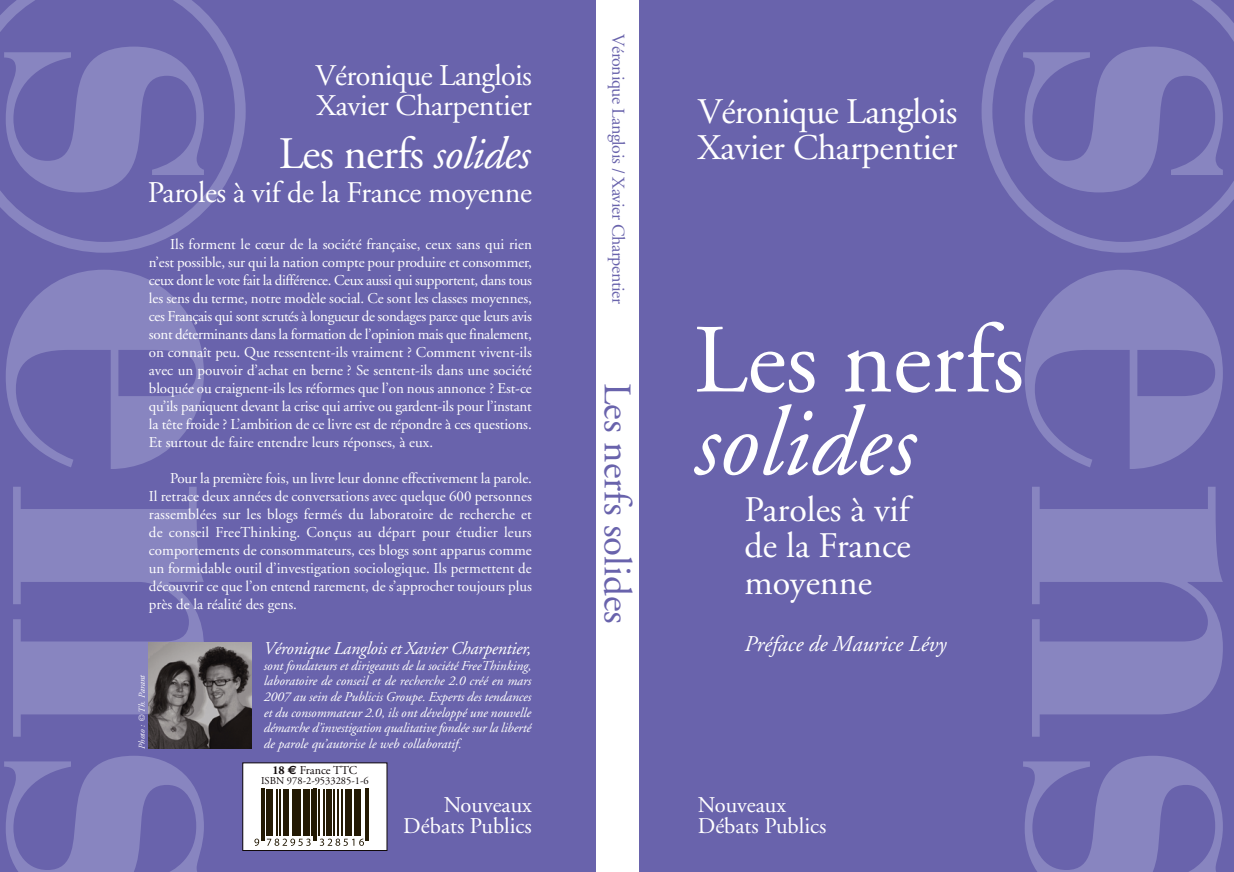
<style>
.page{position:relative;width:1234px;height:872px;background:#fff}
.page>*{position:absolute;margin:0;border:0;box-sizing:border-box;transform-origin:0 0}
.t1{font:97.5px "Adobe Garamond";color:#fff}
.t2{font:italic 97.5px "Adobe Garamond";color:#fff}
.t3{font:45px "Adobe Garamond";letter-spacing:-.02em;color:#fff}
.t4{font:39px "Adobe Garamond";color:#6963ac}
.t5{font:36px/36px "Adobe Garamond";letter-spacing:-.01em;color:#fff}
.t6{font:30px/30px "Adobe Garamond";letter-spacing:-.015em;color:#fff}
.t7{font:22.5px/21px "Adobe Garamond";color:#fff}
.t8{font:italic 22.5px "Adobe Garamond";color:#fff}
.t9{font:italic 18px "Adobe Garamond";letter-spacing:-.015em;color:#fff}
.t10{font:18px "Adobe Garamond";letter-spacing:-.02em;color:#6963ac}
.t11{font:15px/18px "Adobe Garamond";color:#fff;text-align:justify}
.t12{font:italic 13.5px/15.6px "Adobe Garamond";letter-spacing:-.015em;color:#fff;text-align:justify}
.t13{font:12px "Adobe Garamond";color:#110a0b}
.t14{font:10.5px "Adobe Garamond";color:#110a0b}
.t15{font:italic 9px "Adobe Garamond";letter-spacing:.01em;color:#fff}
.s1{font-style:italic}
.s2{font-weight:700}
.s3{font-family:"Euro Sans";font-weight:700}
</style>
<div class="page">
<div style="left:0;top:0;width:595px;height:872px;background:#6963ac"></div>
<div style="left:638px;top:0;width:595px;height:872px;background:#6963ac"></div>
<svg style="left:1025px;top:270px;width:197px;height:199px"></svg>
<svg style="left:1032px;top:487px;width:190px;height:249px;fill:#8885c0"></svg>
<svg style="left:1023px;top:756px;width:199px;height:116px"></svg>
<svg style="left:981px;top:0;width:252px;height:253px"></svg>
<svg style="left:6px;top:270px;width:198px;height:199px"></svg>
<svg style="left:13px;top:487px;width:191px;height:249px;fill:#8885c0"></svg>
<svg style="left:4px;top:756px;width:200px;height:116px"></svg>
<svg style="left:0;top:0;width:246px;height:253px"></svg>
<div style="left:243px;top:763px;width:143px;height:87px;background:#fff"></div>
<img style="left:149px;top:642px;width:102px;height:106px">
<svg style="left:254px;top:838px;width:5px;height:8px"></svg>
<hr style="left:261px;top:788px;width:2px;height:53px;background:#241a04">
<hr style="left:264px;top:788px;width:1px;height:53px;background:#241a04">
<hr style="left:266px;top:788px;width:3px;height:47px;background:#241a04">
<hr style="left:270px;top:788px;width:3px;height:47px;background:#241a04">
<hr style="left:276px;top:788px;width:1px;height:47px;background:#241a04">
<hr style="left:280px;top:788px;width:1px;height:47px;background:#241a04">
<hr style="left:283px;top:788px;width:2px;height:47px;background:#241a04">
<hr style="left:286px;top:788px;width:3px;height:47px;background:#241a04">
<hr style="left:292px;top:788px;width:1px;height:47px;background:#241a04">
<hr style="left:294px;top:788px;width:2px;height:47px;background:#241a04">
<hr style="left:298px;top:788px;width:3px;height:47px;background:#241a04">
<hr style="left:303px;top:788px;width:1px;height:47px;background:#241a04">
<svg style="left:267px;top:838px;width:43px;height:8px"></svg>
<div style="left:305px;top:788px;width:5px;height:47px;background:#241a04"></div>
<hr style="left:311px;top:788px;width:1px;height:47px;background:#241a04">
<hr style="left:313px;top:788px;width:1px;height:53px;background:#241a04">
<hr style="left:316px;top:788px;width:1px;height:53px;background:#241a04">
<hr style="left:318px;top:788px;width:1px;height:47px;background:#241a04">
<hr style="left:323px;top:788px;width:2px;height:47px;background:#241a04">
<hr style="left:326px;top:788px;width:2px;height:47px;background:#241a04">
<hr style="left:329px;top:788px;width:2px;height:47px;background:#241a04">
<hr style="left:334px;top:788px;width:1px;height:47px;background:#241a04">
<hr style="left:337px;top:788px;width:1px;height:47px;background:#241a04">
<hr style="left:342px;top:788px;width:1px;height:47px;background:#241a04">
<hr style="left:345px;top:788px;width:3px;height:47px;background:#241a04">
<hr style="left:349px;top:788px;width:3px;height:47px;background:#241a04">
<hr style="left:354px;top:788px;width:2px;height:47px;background:#241a04">
<svg style="left:320px;top:838px;width:44px;height:8px"></svg>
<hr style="left:357px;top:788px;width:1px;height:47px;background:#241a04">
<hr style="left:360px;top:788px;width:1px;height:47px;background:#241a04">
<hr style="left:365px;top:788px;width:1px;height:53px;background:#241a04">
<hr style="left:367px;top:788px;width:2px;height:53px;background:#241a04">
<h3 class="t6" style="left:315px;top:64px;width:218px">Véronique Langlois<br>Xavier Charpentier</h3>
<h2 class="t3" style="left:278px;top:135px;width:253px">Les nerfs <span class="s1">solides</span></h2>
<h3 class="t6" style="left:148px;top:181px;width:385px">Paroles à vif de la France moyenne</h3>
<p class="t11" style="left:149px;top:237px;width:384px;text-indent:21px">Ils forment le cœur de la société française, ceux sans qui rien n’est possible, sur qui la nation compte pour produire et consommer, ceux dont le vote fait la différence. Ceux aussi qui supportent, dans tous les sens du terme, notre modèle social. Ce sont les classes moyennes, ces Français qui sont scrutés à longueur de sondages parce que leurs avis sont déterminants dans la formation de l’opinion mais que finalement, on connaît peu. Que ressentent-ils vraiment ? Comment vivent-ils avec un pouvoir d’achat en berne ? Se sentent-ils dans une société bloquée ou craignent-ils les réformes que l’on nous annonce ? Est-ce qu’ils paniquent devant la crise qui arrive ou gardent-ils pour l’instant la tête froide ? L’ambition de ce livre est de répondre à ces questions.<br>Et surtout de faire entendre leurs réponses, à eux.</p>
<p class="t11" style="left:149px;top:471px;width:384px;text-indent:21px">Pour la première fois, un livre leur donne effectivement la parole.<br>Il retrace deux années de conversations avec quelque 600 personnes rassemblées sur les blogs fermés du laboratoire de recherche et de conseil FreeThinking. Conçus au départ pour étudier leurs comportements de consommateurs, ces blogs sont apparus comme un formidable outil d’investigation sociologique. Ils permettent de découvrir ce que l’on entend rarement, de s’approcher toujours plus près de la réalité des gens.</p>
<p class="t9" style="left:264px;top:641px;width:269px">Véronique Langlois et Xavier Charpentier,</p>
<p class="t12" style="left:264px;top:659px;width:269px">sont fondateurs et dirigeants de la société FreeThinking, laboratoire de conseil et de recherche 2.0 créé en mars 2007 au sein de Publicis Groupe. Experts des tendances et du consommateur 2.0, ils ont développé une nouvelle démarche d’investigation qualitative fondée sur la liberté</p>
<p class="t15" style="left:138px;top:748px;width:76px;rotate:-90deg">Photo : © Th. Parant</p>
<p class="t12" style="left:264px;top:737px;width:199px">de parole qu’autorise le web collaboratif.</p>
<p class="t13" style="left:272px;top:765px;width:86px"><span class="s2">18</span> <span class="s3">€</span> France TTC</p>
<p class="t14" style="left:261px;top:777px;width:109px">ISBN 978-2-9533285-1-6</p>
<h3 class="t7" style="left:403px;top:796px;width:130px;text-align:right">Nouveaux<br>Débats Publics</h3>
<p class="t10" style="left:625px;top:34px;width:271px;rotate:90deg">Véronique Langlois / Xavier Charpentier</p>
<h3 class="t4" style="left:632px;top:383px;width:242px;rotate:90deg">Les nerfs solides</h3>
<h3 class="t5" style="left:697px;top:97px;width:261px">Véronique Langlois<br>Xavier Charpentier</h3>
<h1 class="t1" style="left:693px;top:321px;width:332px">Les nerfs</h1>
<h1 class="t2" style="left:693px;top:404px;width:223px">solides</h1>
<h3 class="t5" style="left:744px;top:495px;width:167px;text-align:justify">Paroles à vif de la France moyenne</h3>
<h3 class="t8" style="left:744px;top:634px;width:203px">Préface de Maurice Lévy</h3>
<h3 class="t7" style="left:697px;top:796px;width:130px">Nouveaux<br>Débats Publics</h3>
</div>
